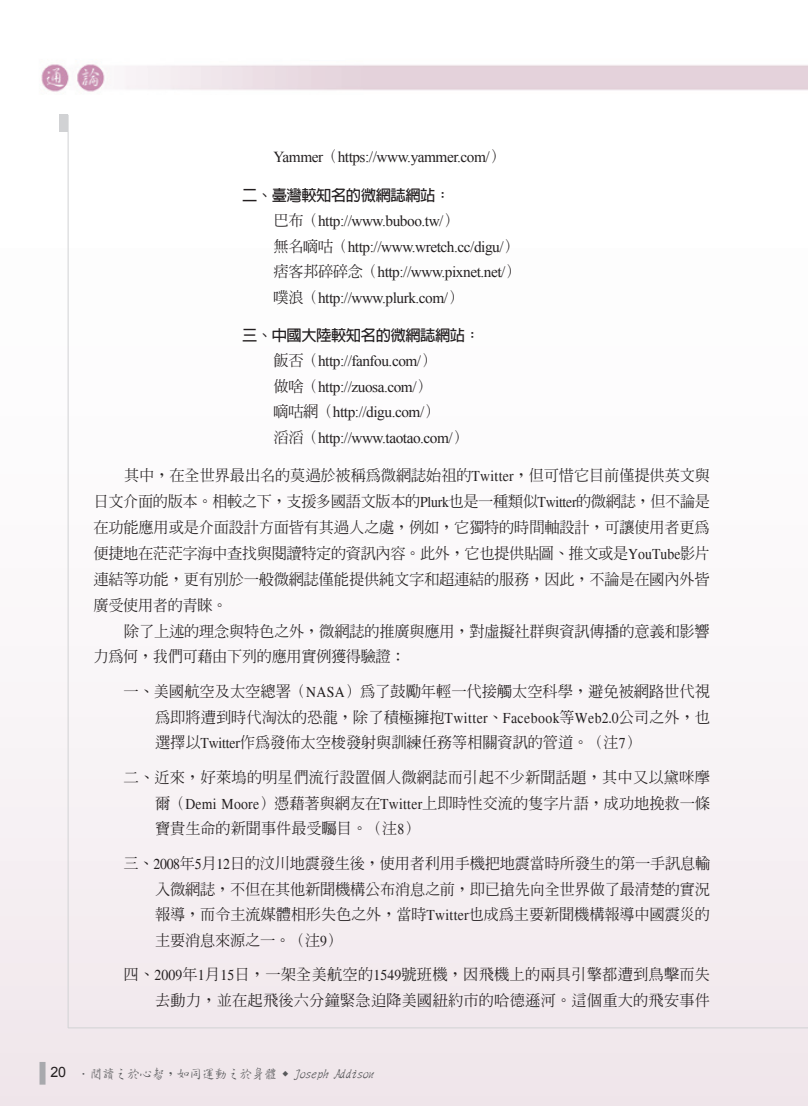
<style>
.page{position:relative;width:808px;height:1106px;background:#fff}
.page>*{position:absolute;margin:0;border:0;box-sizing:border-box;transform-origin:0 0}
.一_內文_對前排第一個字對齊{font:500 15.3px/25.8px "AR Ming B5";letter-spacing:-.01em;color:#231f20;text-align:justify}
._04-內文{font:500 15.3px/25.8px "AR Ming B5";letter-spacing:-.02em;color:#231f20;text-align:justify}
.內縮2_一_內文{font:15.3px "Times New Roman";letter-spacing:-.03em;color:#231f20}
.一_內文_對前排第一個字對齊-2{font:500 15.3px/25.8px "AR Ming B5";letter-spacing:.01em;color:#231f20;text-align:right}
.內縮2_一_標題{font:700 15.3px "AR Hei B5";letter-spacing:-.03em;color:#231f20}
.t1{font:500 13.5px "AR Xing Shu B5";letter-spacing:-.075em;color:#57585a}
.s1{font-family:"AR Ming B5";font-weight:500}
.s2{font-family:"Times";font-weight:400}
</style>
<div class="page">
<div style="left:0;top:122px;width:808px;height:984px;background:linear-gradient(to bottom,#fff,#f1e8ed)"></div>
<svg style="left:807px;top:130px;width:1px;height:976px"></svg>
<div style="left:40px;top:1061px;width:6px;height:23px;background:#a8a9ad"></div>
<img style="left:0;top:64px;width:808px;height:66px">
<hr style="left:68px;top:1027px;width:740px;height:1px;background:#d1d2d4">
<hr style="left:68px;top:115px;width:1px;height:912px;background:#d1d2d4">
<div style="left:60px;top:115px;width:8px;height:17px;background:#d1d2d4"></div>
<p class="內縮2_一_內文" style="left:274px;top:147px;width:233px">Yammer<span class="s1">（</span>https://www.yammer.com/<span class="s1">）</span></p>
<p class="內縮2_一_標題" style="left:242px;top:187px;width:210px">二、臺灣較知名的微網誌網站：</p>
<p class="內縮2_一_內文" style="left:274px;top:211px;width:186px"><span class="s1">巴布（</span>http://www.buboo.tw/<span class="s1">）</span></p>
<p class="內縮2_一_內文" style="left:274px;top:236px;width:246px"><span class="s1">無名嘀咕（</span>http://www.wretch.cc/digu/<span class="s1">）</span></p>
<p class="內縮2_一_內文" style="left:274px;top:262px;width:248px"><span class="s1">痞客邦碎碎念（</span>http://www.pixnet.net/<span class="s1">）</span></p>
<p class="內縮2_一_內文" style="left:274px;top:287px;width:191px"><span class="s1">噗浪（</span>http://www.plurk.com/<span class="s1">）</span></p>
<p class="內縮2_一_標題" style="left:242px;top:327px;width:239px">三、中國大陸較知名的微網誌網站：</p>
<p class="內縮2_一_內文" style="left:274px;top:351px;width:164px"><span class="s1">飯否（</span>http://fanfou.com/<span class="s1">）</span></p>
<p class="內縮2_一_內文" style="left:274px;top:376px;width:159px"><span class="s1">做啥（</span>http://zuosa.com/<span class="s1">）</span></p>
<p class="內縮2_一_內文" style="left:274px;top:402px;width:167px"><span class="s1">嘀咕網（</span>http://digu.com/<span class="s1">）</span></p>
<p class="內縮2_一_內文" style="left:274px;top:427px;width:196px"><span class="s1">滔滔（</span>http://www.taotao.com/<span class="s1">）</span></p>
<p class="_04-內文" style="left:94px;top:462px;width:618px;text-indent:31px">其中，在全世界最出名的莫過於被稱為微網誌始祖的<span class="s2">Twitter</span>，但可惜它目前僅提供英文與日文介面的版本。相較之下，支援多國語文版本的<span class="s2">Plurk</span>也是一種類似<span class="s2">Twitter</span>的微網誌，但不論是在功能應用或是介面設計方面皆有其過人之處，例如，它獨特的時間軸設計，可讓使用者更為便捷地在茫茫字海中查找與閱讀特定的資訊內容。此外，它也提供貼圖、推文或是<span class="s2">YouTube</span>影片連結等功能，更有別於一般微網誌僅能提供純文字和超連結的服務，因此，不論是在國內外皆廣受使用者的青睞。</p>
<p class="_04-內文" style="left:94px;top:618px;width:618px;text-indent:31px">除了上述的理念與特色之外，微網誌的推廣與應用，對虛擬社群與資訊傳播的意義和影響力為何，我們可藉由下列的應用實例獲得驗證：</p>
<p class="一_內文_對前排第一個字對齊" style="left:155px;top:678px;width:557px;text-indent:-32px">一、美國航空及太空總署（<span class="s2">NASA</span>）為了鼓勵年輕一代接觸太空科學，避免被網路世代視為即將遭到時代淘汰的恐龍，除了積極擁抱<span class="s2">Twitter</span>、<span class="s2">Facebook</span>等<span class="s2">Web2.0</span>公司之外，也選擇以<span class="s2">Twitter</span>作為發佈太空梭發射與訓練任務等相關資訊的管道。（注<span class="s2">7</span>）</p>
<p class="一_內文_對前排第一個字對齊" style="left:155px;top:764px;width:557px;text-indent:-32px">二、近來，好萊塢的明星們流行設置個人微網誌而引起不少新聞話題，其中又以黛咪摩爾（<span class="s2">Demi Moore</span>）憑藉著與網友在<span class="s2">Twitter</span>上即時性交流的隻字片語，成功地挽救一條寶貴生命的新聞事件最受矚目。（注<span class="s2">8</span>）</p>
<p class="一_內文_對前排第一個字對齊" style="left:155px;top:850px;width:557px;text-indent:-32px">三、<span class="s2">2008</span>年<span class="s2">5</span>月<span class="s2">12</span>日的汶川地震發生後，使用者利用手機把地震當時所發生的第一手訊息輸入微網誌，不但在其他新聞機構公布消息之前，即已搶先向全世界做了最清楚的實況報導，而令主流媒體相形失色之外，當時<span class="s2">Twitter</span>也成為主要新聞機構報導中國震災的主要消息來源之一。（注<span class="s2">9</span>）</p>
<p class="一_內文_對前排第一個字對齊-2" style="left:124px;top:961px;width:588px">四、<span class="s2">2009</span>年<span class="s2">1</span>月<span class="s2">15</span>日，一架全美航空的<span class="s2">1549</span>號班機，因飛機上的兩具引擎都遭到鳥擊而失去動力，並在起飛後六分鐘緊急迫降美國紐約市的哈德遜河。這個重大的飛安事件</p>
<p class="t1" style="left:50px;top:1067px;width:326px"><sup>20</sup> ．閱讀之於心智，如同運動之於身體 <sup>◆</sup> Joseph Addison</p>
</div>
